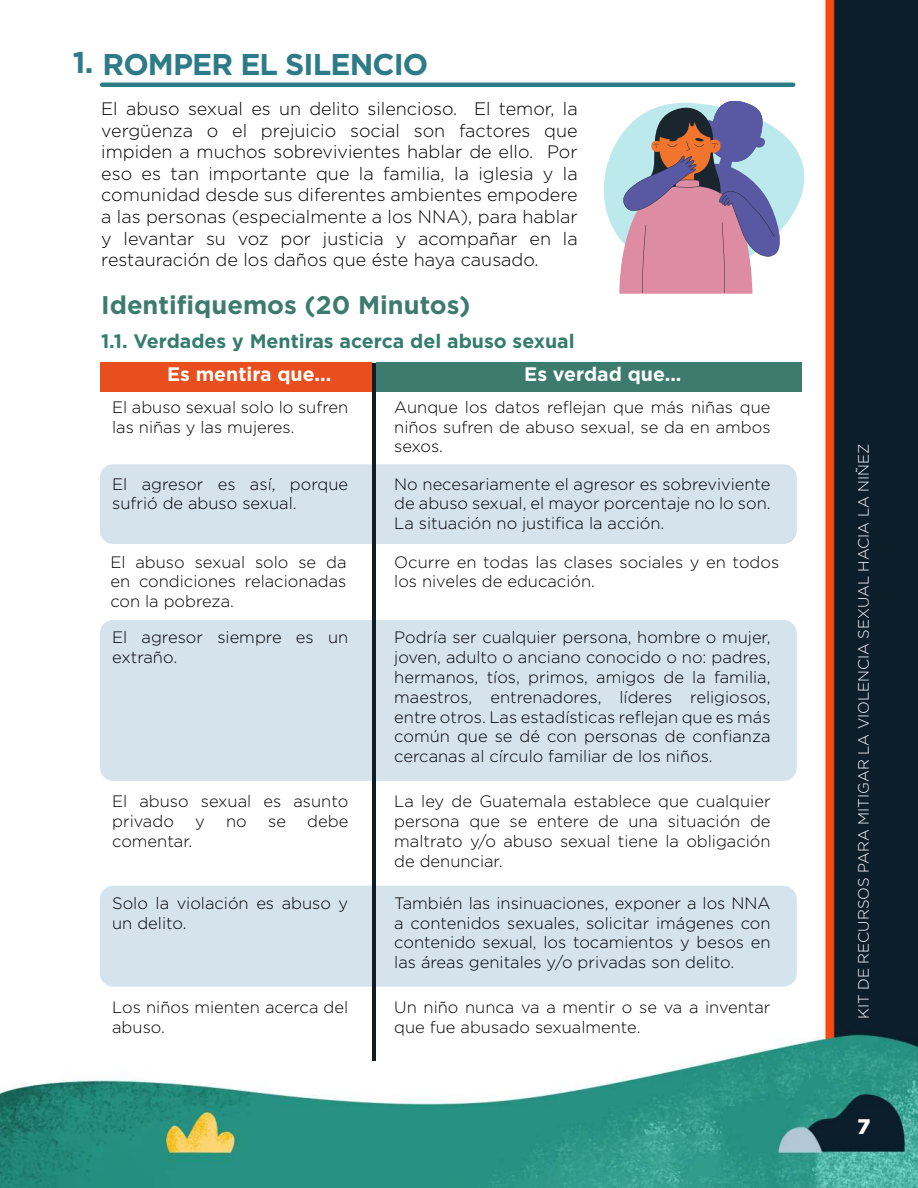
<style>
.page{position:relative;width:918px;height:1188px;background:#fff}
.page>*{position:absolute;margin:0;border:0;box-sizing:border-box;transform-origin:0 0}
.t1{font:700 30px "Gotham";letter-spacing:-.03em;color:#2d7b87}
.t2{font:700 25.5px "Gotham";color:#3e7b6f}
.t3{font:900 21px "Gotham";color:#fff}
.t4{font:700 19.5px "Gotham";color:#347c6f}
.t5{font:700 19.5px "Gotham";color:#fff}
.t6{font:300 18px/21.6px "Gotham";color:#000;text-align:justify}
.t7{font:300 16.5px/19.8px "Gotham";color:#000}
.t8{font:300 15px "Gotham";color:#fff}
</style>
<div class="page">
<img style="left:0;top:0;width:918px;height:1188px">
<hr style="left:102px;top:83px;width:691px;height:4px;background:#2d7b87">
<svg style="left:595px;top:98px;width:233px;height:196px"></svg>
<div style="left:100px;top:886px;width:697px;height:101px;background:#d5e3ed;border-radius:14px"></div>
<div style="left:100px;top:620px;width:697px;height:161px;background:#d5e3ed;border-radius:14px"></div>
<div style="left:100px;top:464px;width:697px;height:80px;background:#d5e3ed;border-radius:14px"></div>
<div style="left:100px;top:363px;width:272px;height:29px;background:#e94e1e"></div>
<div style="left:377px;top:363px;width:425px;height:29px;background:#3e7b6f"></div>
<hr style="left:372px;top:363px;width:4px;height:697px;background:#101d26">
<h1 class="t1" style="left:73px;top:47px;width:357px">1. ROMPER EL SILENCIO</h1>
<p class="t6" style="left:101px;top:98px;width:478px">El abuso sexual es un delito silencioso. El temor, la vergüenza o el prejuicio social son factores que impiden a muchos sobrevivientes hablar de ello. Por eso es tan importante que la familia, la iglesia y la comunidad desde sus diferentes ambientes empodere a las personas (especialmente a los NNA), para hablar y levantar su voz por justicia y acompañar en la restauración de los daños que éste haya causado.</p>
<h2 class="t2" style="left:101px;top:291px;width:371px">Identifiquemos (20 Minutos)</h2>
<p class="t4" style="left:101px;top:330px;width:475px">1.1. Verdades y Mentiras acerca del abuso sexual</p>
<p class="t5" style="left:167px;top:363px;width:166px">Es mentira que...</p>
<p class="t5" style="left:524px;top:363px;width:159px">Es verdad que...</p>
<p class="t7" style="left:112px;top:397px;width:238px">El abuso sexual solo lo sufren las niñas y las mujeres.</p>
<p class="t7" style="left:394px;top:397px;width:378px;text-align:justify">Aunque los datos reflejan que más niñas que niños sufren de abuso sexual, se da en ambos sexos.</p>
<p class="t7" style="left:112px;top:474px;width:238px">El agresor es así, porque sufrió de abuso sexual.</p>
<p class="t7" style="left:394px;top:474px;width:378px;text-align:justify">No necesariamente el agresor es sobreviviente de abuso sexual, el mayor porcentaje no lo son.<br>La situación no justifica la acción.</p>
<p class="t7" style="left:110px;top:552px;width:238px;text-align:justify">El abuso sexual solo se da en condiciones relacionadas con la pobreza.</p>
<p class="t7" style="left:394px;top:552px;width:386px">Ocurre en todas las clases sociales y en todos los niveles de educación.</p>
<p class="t7" style="left:112px;top:627px;width:238px">El agresor siempre es un extraño.</p>
<p class="t7" style="left:394px;top:627px;width:378px;text-align:justify">Podría ser cualquier persona, hombre o mujer, joven, adulto o anciano conocido o no: padres, hermanos, tíos, primos, amigos de la familia, maestros, entrenadores, líderes religiosos, entre otros. Las estadísticas reflejan que es más común que se dé con personas de confianza cercanas al círculo familiar de los niños.</p>
<p class="t7" style="left:112px;top:791px;width:238px">El abuso sexual es asunto privado</p>
<p class="t7" style="left:394px;top:791px;width:378px;text-align:justify">La ley de Guatemala establece que cualquier persona que se entere de una situación de maltrato y/o abuso sexual tiene la obligación de denunciar.</p>
<p class="t7" style="left:195px;top:811px;width:11px">y</p>
<p class="t7" style="left:226px;top:811px;width:22px">no</p>
<p class="t7" style="left:268px;top:811px;width:19px">se</p>
<p class="t7" style="left:307px;top:811px;width:43px">debe</p>
<p class="t7" style="left:112px;top:831px;width:82px">comentar.</p>
<p class="t7" style="left:112px;top:893px;width:238px">Solo la violación es abuso y un delito.</p>
<p class="t7" style="left:394px;top:893px;width:378px;text-align:justify">También las insinuaciones, exponer a los NNA a contenidos sexuales, solicitar imágenes con contenido sexual, los tocamientos y besos en las áreas genitales y/o privadas son delito.</p>
<p class="t7" style="left:112px;top:998px;width:238px">Los niños mienten acerca del abuso.</p>
<p class="t7" style="left:394px;top:998px;width:378px">Un niño nunca va a mentir o se va a inventar que fue abusado sexualmente.</p>
<p class="t8" style="left:856px;top:1019px;width:577px;rotate:-90deg">KIT DE RECURSOS PARA MITIGAR LA VIOLENCIA SEXUAL HACIA LA NIÑEZ</p>
<p class="t3" style="left:858px;top:1115px;width:14px">7</p>
</div>
